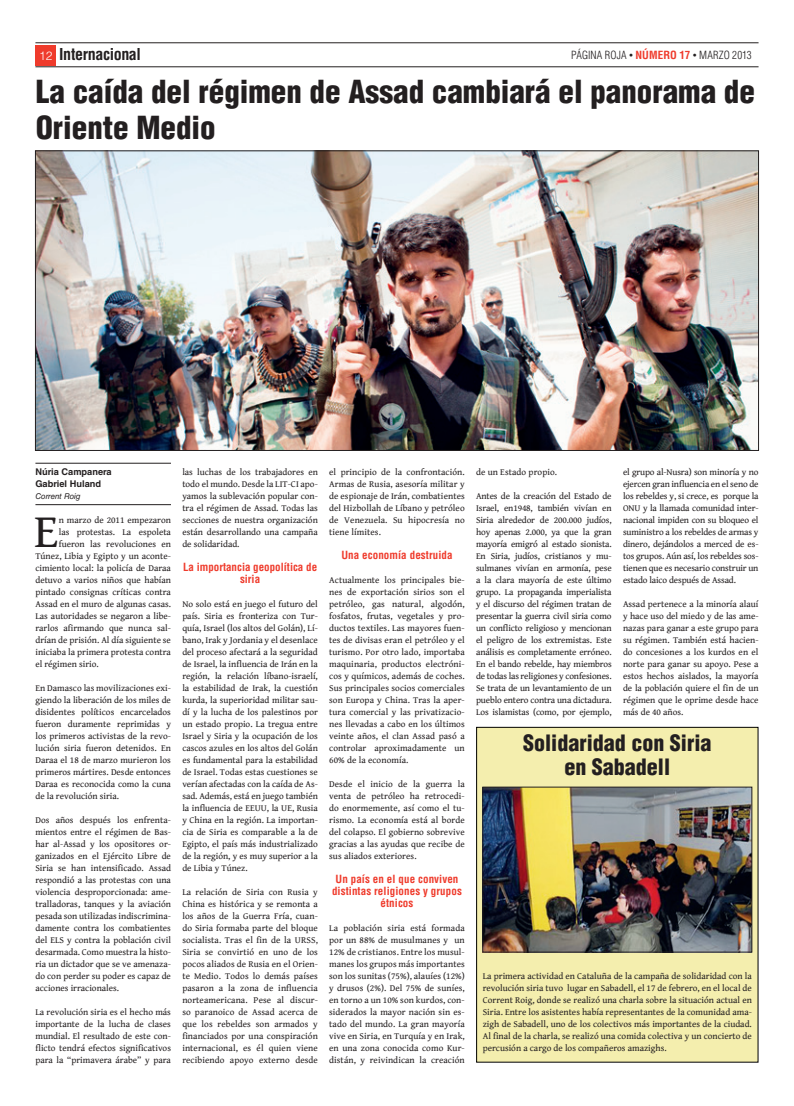
<style>
.page{position:relative;width:794px;height:1106px;background:#fff}
.page>*{position:absolute;margin:0;border:0;box-sizing:border-box;transform-origin:0 0}
.t1{font:48.3px "Gentium Book Basic";color:#231f20}
.t2{font:900 condensed 31px/36px "Helvetica LT Std";color:#231f20}
.t3{font:900 condensed 22px/24px "Helvetica LT Std";color:#231f20;text-align:center}
.t4{font:700 condensed 16px "Helvetica LT Std";letter-spacing:-.025em;color:#231f20}
.t5{font:700 condensed 11px/12px "Helvetica LT Std";letter-spacing:.01em;color:#ef3b2c;text-align:center}
.t6{font:300 condensed 11px "Helvetica LT Std";letter-spacing:.005em;color:#231f20}
.t7{font:9.2px/12px "Gentium Book Basic";color:#231f20;text-align:justify}
.t8{font:700 9.2px/12px "Helvetica LT Std";color:#231f20}
.t9{font:italic 8px "Helvetica LT Std";color:#231f20}
.s1{font-weight:300;font-stretch:normal;font-size:12px;color:#fff}
.s2{font-stretch:normal;font-size:8px}
.s3{font-weight:700;color:#ef3b2c}
</style>
<div class="page">
<div style="left:36px;top:45px;width:20px;height:20px;background:#ef3b2c"></div>
<hr style="left:35px;top:67px;width:723px;height:1px;background:#231f20">
<hr style="left:35px;top:43px;width:723px;height:1px;background:#231f20">
<hr style="left:35px;top:463px;width:136px;height:1px;background:#231f20">
<hr style="left:35px;top:504px;width:136px;height:1px;background:#231f20">
<img style="left:37px;top:153px;width:720px;height:296px">
<div style="left:476px;top:727px;width:282px;height:335px;background:#f4eeae"></div>
<div style="left:476px;top:727px;width:282px;height:335px;border:1px solid #000"></div>
<img style="left:484px;top:789px;width:266px;height:161px">
<div style="left:482px;top:787px;width:270px;height:165px;border:1px solid #231f20"></div>
<h3 class="t4" style="left:39px;top:44px;width:103px"><span class="s1">12</span> Internacional</h3>
<p class="t6" style="left:571px;top:48px;width:182px">PÁGINA ROJA <span class="s2">•</span> <span class="s3">NÚMERO 17</span> <span class="s2">•</span> MARZO 2013</p>
<h2 class="t2" style="left:36px;top:73px;width:720px">La caída del régimen de Assad cambiará el panorama de<br>Oriente Medio</h2>
<p class="t8" style="left:35px;top:465px;width:78px">Núria Campanera<br>Gabriel Huland</p>
<p class="t9" style="left:35px;top:491px;width:47px">Corrent Roig</p>
<h1 class="t1" style="left:34px;top:495px;width:26px">E</h1>
<p class="t7" style="left:59px;top:513px;width:114px">n marzo de 2011 empezaron</p>
<p class="t7" style="left:59px;top:525px;width:114px">las protestas. La espoleta</p>
<p class="t7" style="left:59px;top:537px;width:114px">fueron las revoluciones en</p>
<p class="t7" style="left:35px;top:549px;width:137px">Túnez, Libia y Egipto y un aconte-</p>
<p class="t7" style="left:35px;top:561px;width:137px">cimiento local: la policía de Daraa</p>
<p class="t7" style="left:35px;top:573px;width:137px">detuvo a varios niños que habían</p>
<p class="t7" style="left:35px;top:585px;width:137px">pintado consignas críticas contra</p>
<p class="t7" style="left:35px;top:597px;width:137px">Assad en el muro de algunas casas.</p>
<p class="t7" style="left:35px;top:609px;width:137px">Las autoridades se negaron a libe-</p>
<p class="t7" style="left:35px;top:621px;width:137px">rarlos afirmando que nunca sal-</p>
<p class="t7" style="left:35px;top:633px;width:137px">drían de prisión. Al día siguiente se</p>
<p class="t7" style="left:35px;top:645px;width:137px">iniciaba la primera protesta contra</p>
<p class="t7" style="left:35px;top:657px;width:65px">el régimen sirio.</p>
<p class="t7" style="left:35px;top:681px;width:137px">En Damasco las movilizaciones exi&shy;giendo la liberación de los miles de disidentes políticos encarcelados fueron duramente reprimidas y los primeros activistas de la revo&shy;lución siria fueron detenidos. En Daraa el 18 de marzo murieron los primeros mártires. Desde entonces Daraa es reconocida como la cuna de la revolución siria.</p>
<p class="t7" style="left:35px;top:813px;width:137px">Dos años después los enfrenta&shy;mientos entre el régimen de Bas&shy;har al-Assad y los opositores or&shy;ganizados en el Ejército Libre de Siria se han intensificado. Assad respondió a las protestas con una violencia desproporcionada: ame&shy;tralladoras, tanques y la aviación pesada son utilizadas indiscrimina&shy;damente contra los combatientes del ELS y contra la población civil desarmada. Como muestra la histo&shy;ria un dictador que se ve amenaza&shy;do con perder su poder es capaz de acciones irracionales.</p>
<p class="t7" style="left:35px;top:1005px;width:137px">La revolución siria es el hecho más importante de la lucha de clases mundial. El resultado de este con&shy;flicto tendrá efectos significativos para la “primavera árabe” y para</p>
<p class="t7" style="left:182px;top:465px;width:137px">las luchas de los trabajadores en todo el mundo. Desde la LIT-CI apo&shy;yamos la sublevación popular con&shy;tra el régimen de Assad. Todas las secciones de nuestra organización están desarrollando una campaña de solidaridad.</p>
<p class="t5" style="left:183px;top:560px;width:136px">La importancia geopolítica de siria</p>
<p class="t7" style="left:182px;top:597px;width:137px">No solo está en juego el futuro del país. Siria es fronteriza con Tur&shy;quía, Israel (los altos del Golán), Lí&shy;bano, Irak y Jordania y el desenlace del proceso afectará a la seguridad de Israel, la influencia de Irán en la región, la relación líbano-israelí, la estabilidad de Irak, la cuestión kurda, la superioridad militar sau&shy;dí y la lucha de los palestinos por un estado propio. La tregua entre Israel y Siria y la ocupación de los cascos azules en los altos del Golán es fundamental para la estabilidad de Israel. Todas estas cuestiones se verían afectadas con la caída de As&shy;sad. Además, está en juego también la influencia de EEUU, la UE, Rusia y China en la región. La importan&shy;cia de Siria es comparable a la de Egipto, el país más industrializado de la región, y es muy superior a la de Libia y Túnez.</p>
<p class="t7" style="left:182px;top:885px;width:137px">La relación de Siria con Rusia y China es histórica y se remonta a los años de la Guerra Fría, cuan&shy;do Siria formaba parte del bloque socialista. Tras el fin de la URSS, Siria se convirtió en uno de los pocos aliados de Rusia en el Orien&shy;te Medio. Todos lo demás países pasaron a la zona de influencia norteamericana. Pese al discur&shy;so paranoico de Assad acerca de que los rebeldes son armados y financiados por una conspiración internacional, es él quien viene recibiendo apoyo externo desde</p>
<p class="t7" style="left:329px;top:465px;width:137px">el principio de la confrontación.<br>Armas de Rusia, asesoría militar y de espionaje de Irán, combatientes del Hizbollah de Líbano y petróleo de Venezuela. Su hipocresía no tiene límites.</p>
<p class="t5" style="left:341px;top:548px;width:113px">Una economía destruida</p>
<p class="t7" style="left:329px;top:573px;width:137px">Actualmente los principales bie&shy;nes de exportación sirios son el petróleo, gas natural, algodón, fosfatos, frutas, vegetales y pro&shy;ductos textiles. Las mayores fuen&shy;tes de divisas eran el petróleo y el turismo. Por otro lado, importaba maquinaria, productos electróni&shy;cos y químicos, además de coches.<br>Sus principales socios comerciales son Europa y China. Tras la aper&shy;tura comercial y las privatizacio&shy;nes llevadas a cabo en los últimos veinte años, el clan Assad pasó a controlar aproximadamente un 60% de la economía.</p>
<p class="t7" style="left:329px;top:777px;width:137px">Desde el inicio de la guerra la venta de petróleo ha retrocedi&shy;do enormemente, así como el tu&shy;rismo. La economía está al borde del colapso. El gobierno sobrevive gracias a las ayudas que recibe de sus aliados exteriores.</p>
<p class="t5" style="left:332px;top:872px;width:131px">Un país en el que conviven distintas religiones y grupos étnicos</p>
<p class="t7" style="left:329px;top:921px;width:137px">La población siria está formada por un 88% de musulmanes y un 12% de cristianos. Entre los musul&shy;manes los grupos más importantes son los sunitas (75%), alauíes (12%) y drusos (2%). Del 75% de suníes, en torno a un 10% son kurdos, con&shy;siderados la mayor nación sin es&shy;tado del mundo. La gran mayoría vive en Siria, en Turquía y en Irak, en una zona conocida como Kur&shy;distán, y reivindican la creación</p>
<p class="t7" style="left:476px;top:465px;width:83px">de un Estado propio.</p>
<p class="t7" style="left:476px;top:489px;width:137px">Antes de la creación del Estado de Israel, en1948, también vivían en Siria alrededor de 200.000 judíos, hoy apenas 2.000, ya que la gran mayoría emigró al estado sionista.<br>En Siria, judíos, cristianos y mu&shy;sulmanes vivían en armonía, pese a la clara mayoría de este último grupo. La propaganda imperialista y el discurso del régimen tratan de presentar la guerra civil siria como un conflicto religioso y mencionan el peligro de los extremistas. Este análisis es completamente erróneo.<br>En el bando rebelde, hay miembros de todas las religiones y confesiones.<br>Se trata de un levantamiento de un pueblo entero contra una dictadura.<br>Los islamistas (como, por ejemplo,</p>
<p class="t7" style="left:623px;top:465px;width:137px">el grupo al-Nusra) son minoría y no ejercen gran influencia en el seno de los rebeldes y, si crece, es porque la ONU y la llamada comunidad inter&shy;nacional impiden con su bloqueo el suministro a los rebeldes de armas y dinero, dejándolos a merced de es&shy;tos grupos. Aún así, los rebeldes sos&shy;tienen que es necesario construir un estado laico después de Assad.</p>
<p class="t7" style="left:623px;top:597px;width:137px">Assad pertenece a la minoría alauí y hace uso del miedo y de las ame&shy;nazas para ganar a este grupo para su régimen. También está hacien&shy;do concesiones a los kurdos en el norte para ganar su apoyo. Pese a estos hechos aislados, la mayoría de la población quiere el fin de un régimen que le oprime desde hace más de 40 años.</p>
<h3 class="t3" style="left:523px;top:730px;width:190px">Solidaridad con Siria en Sabadell</h3>
<p class="t7" style="left:483px;top:969px;width:271px">La primera actividad en Cataluña de la campaña de solidaridad con la revolución siria tuvo lugar en Sabadell, el 17 de febrero, en el local de Corrent Roig, donde se realizó una charla sobre la situación actual en Siria. Entre los asistentes había representantes de la comunidad ama&shy;zigh de Sabadell, uno de los colectivos más importantes de la ciudad.<br>Al final de la charla, se realizó una comida colectiva y un concierto de percusión a cargo de los compañeros amazighs.</p>
</div>
